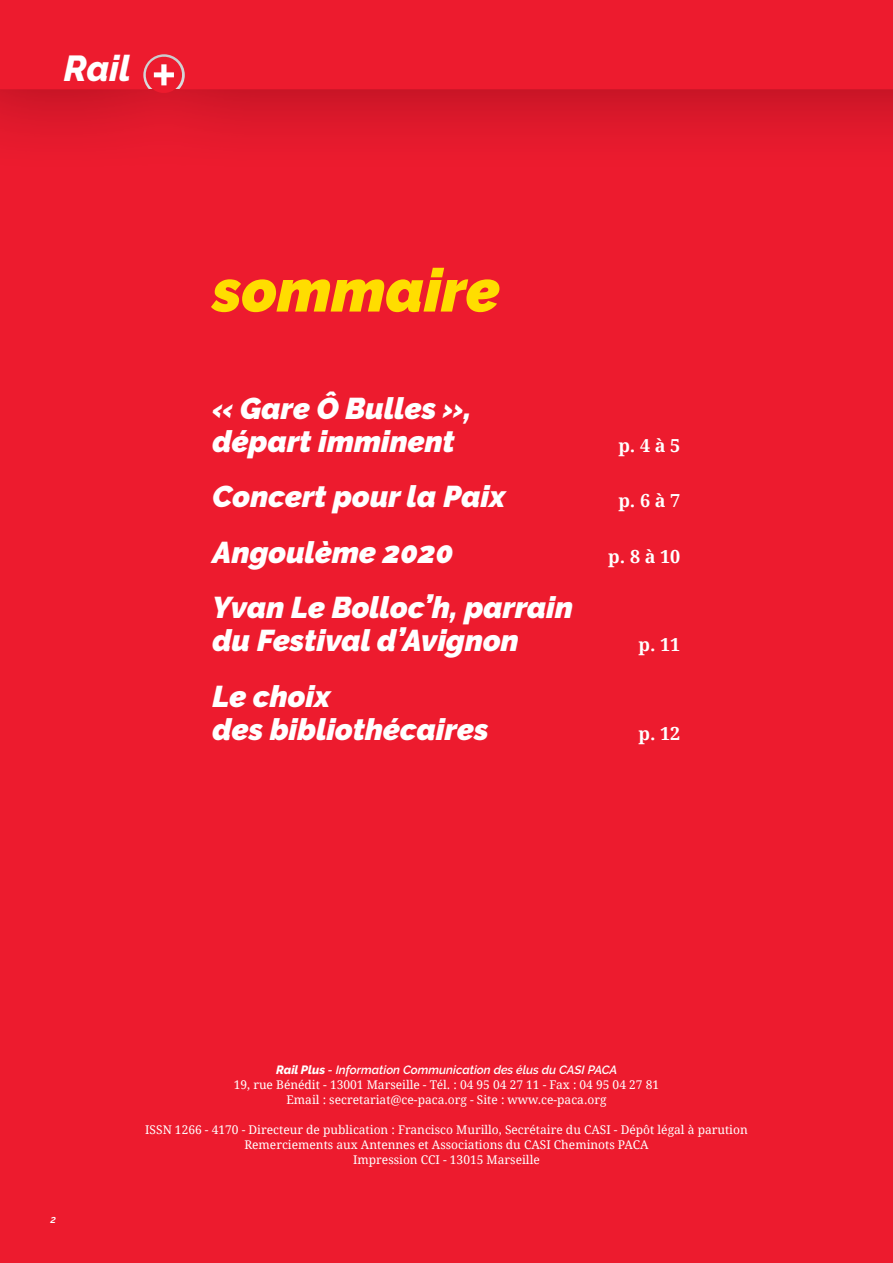
<style>
.page{position:relative;width:893px;height:1263px;background:#fff}
.page>*{position:absolute;margin:0;border:0;box-sizing:border-box;transform-origin:0 0}
.t1{font:italic 900 60px "Raleway";color:#fd0}
.t2{font:italic 800 36px "Raleway";color:#fff}
.t3{font:italic 900 30px/33px "Raleway";color:#fff}
.t4{font:700 18px "Droid Serif";color:#fff}
.t5{font:12px/15px "Droid Serif";color:#fff;text-align:center}
.t6{font:italic 600 12px "Raleway";color:#fff}
.t7{font:italic 600 10.5px "Raleway";color:#fff}
.s1{font-weight:800}
</style>
<div class="page">
<div style="left:0;top:89px;width:893px;height:1174px;background:#ed1b2e"></div>
<div style="left:0;top:0;width:893px;height:89px;background:#ed1b2e"></div>
<svg style="left:144px;top:55px;width:40px;height:40px;background:#e84d5c"></svg>
<h2 class="t2" style="left:64px;top:47px;width:69px">Rail</h2>
<h1 class="t1" style="left:213px;top:255px;width:289px">sommaire</h1>
<h3 class="t3" style="left:213px;top:392px;width:260px">« Gare Ô Bulles », départ imminent</h3>
<h3 class="t4" style="left:618px;top:435px;width:64px">p. 4 à 5</h3>
<h3 class="t3" style="left:213px;top:480px;width:294px">Concert pour la Paix</h3>
<h3 class="t4" style="left:618px;top:491px;width:64px">p. 6 à 7</h3>
<h3 class="t3" style="left:213px;top:536px;width:242px">Angoulème 2020</h3>
<h3 class="t4" style="left:608px;top:546px;width:74px">p. 8 à 10</h3>
<h3 class="t3" style="left:213px;top:591px;width:362px">Yvan Le Bolloc’h, parrain du Festival d’Avignon</h3>
<h3 class="t4" style="left:638px;top:635px;width:43px">p. 11</h3>
<h3 class="t3" style="left:213px;top:680px;width:278px">Le choix<br>des bibliothécaires</h3>
<h3 class="t4" style="left:638px;top:723px;width:43px">p. 12</h3>
<p class="t7" style="left:50px;top:1213px;width:7px">2</p>
<p class="t6" style="left:276px;top:1063px;width:343px"><span class="s1">Rail Plus</span> - Information Communication des élus du CASI PACA</p>
<p class="t5" style="left:234px;top:1078px;width:427px">19, rue Bénédit - 13001 Marseille - Tél. : 04 95 04 27 11 - Fax : 04 95 04 27 81<br>Email : secretariat@ce-paca.org - Site : www.ce-paca.org</p>
<p class="t5" style="left:145px;top:1123px;width:604px">ISSN 1266 - 4170 - Directeur de publication : Francisco Murillo, Secrétaire du CASI - Dépôt légal à parution<br>Remerciements aux Antennes et Associations du CASI Cheminots PACA<br>Impression CCI - 13015 Marseille</p>
</div>
